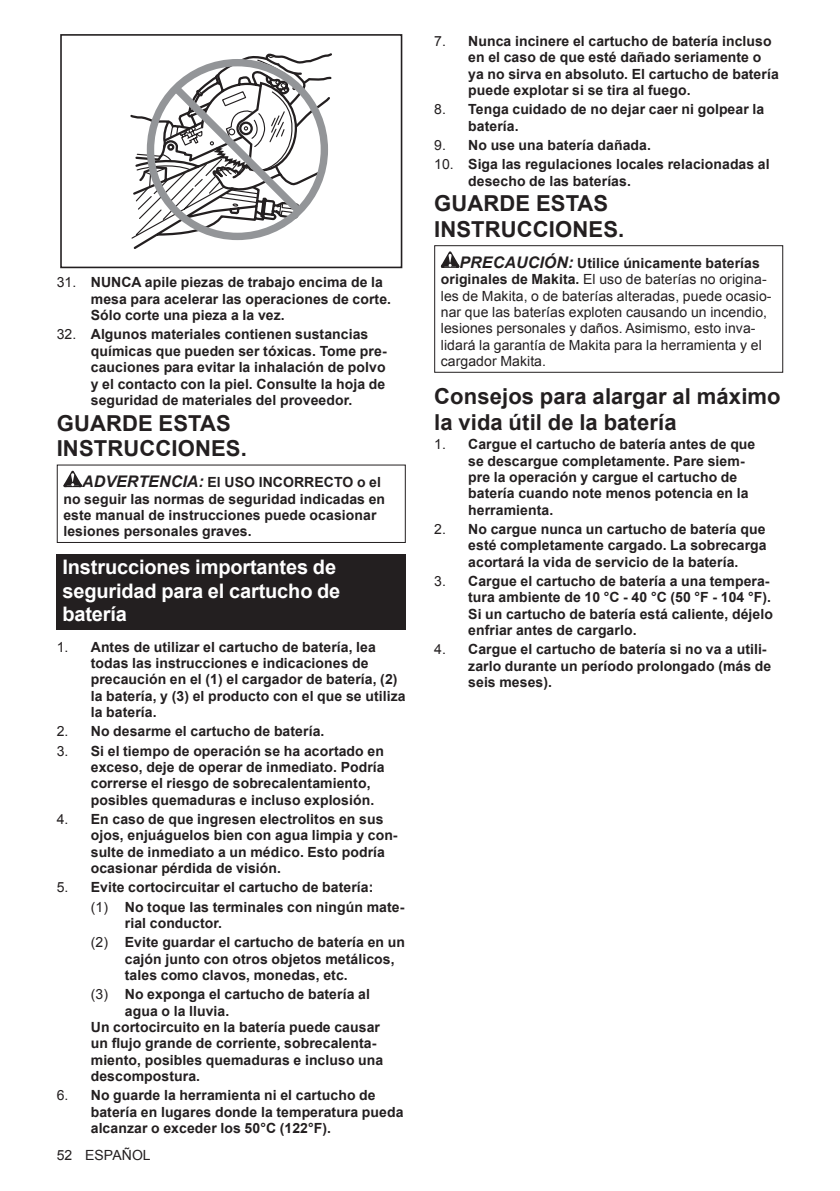
<style>
.page{position:relative;width:840px;height:1191px;background:#fff}
.page>*{position:absolute;margin:0;border:0;box-sizing:border-box;transform-origin:0 0}
.t1{font:700 22px/25.8px "Arial";letter-spacing:.005em;color:#231f20}
.t2{font:700 20px/23.4px "Arial";letter-spacing:-.01em;color:#fff}
.t3{font:700 14px/16.4px "Arial";letter-spacing:.005em;color:#231f20}
.t4{font:14px/16.4px "Arial";letter-spacing:.005em;color:#231f20}
.s1{font-weight:400}
.s2{font-style:italic;font-size:16px}
.s3{font-weight:700;font-style:italic;font-size:16px}
.s4{font-weight:700}
</style>
<div class="page">
<div style="left:60px;top:34px;width:342px;height:234px;border:2px solid #231f20"></div>
<svg style="left:130px;top:53px;width:202px;height:196px"></svg>
<svg style="left:63px;top:471px;width:19px;height:16px"></svg>
<div style="left:57px;top:464px;width:348px;height:79px;border:1px solid #231f20"></div>
<div style="left:57px;top:554px;width:348px;height:75px;background:#231f20"></div>
<svg style="left:440px;top:251px;width:19px;height:17px"></svg>
<div style="left:434px;top:245px;width:348px;height:128px;border:1px solid #231f20"></div>
<p class="t3" style="left:91px;top:275px;width:301px;text-indent:-34px"><span class="s1">31.</span> NUNCA apile piezas de trabajo encima de la mesa para acelerar las operaciones de corte.<br>Sólo corte una pieza a la vez.</p>
<p class="t3" style="left:91px;top:327px;width:297px;text-indent:-34px"><span class="s1">32.</span> Algunos materiales contienen sustancias químicas que pueden ser tóxicas. Tome pre&shy;cauciones para evitar la inhalación de polvo y el contacto con la piel. Consulte la hoja de seguridad de materiales del proveedor.</p>
<h1 class="t1" style="left:57px;top:411px;width:191px">GUARDE ESTAS<br>INSTRUCCIONES.</h1>
<p class="t3" style="left:63px;top:474px;width:323px;text-indent:19px"><span class="s2">ADVERTENCIA:</span> El USO INCORRECTO o el no seguir las normas de seguridad indicadas en este manual de instrucciones puede ocasionar lesiones personales graves.</p>
<h2 class="t2" style="left:62px;top:556px;width:279px">Instrucciones importantes de seguridad para el cartucho de batería</h2>
<p class="t3" style="left:91px;top:639px;width:316px;text-indent:-34px"><span class="s1">1.</span> Antes de utilizar el cartucho de batería, lea todas las instrucciones e indicaciones de precaución en el (1) el cargador de batería, (2) la batería, y (3) el producto con el que se utiliza la batería.</p>
<p class="t3" style="left:57px;top:723px;width:269px"><span class="s1">2.</span> No desarme el cartucho de batería.</p>
<p class="t3" style="left:91px;top:743px;width:295px;text-indent:-34px"><span class="s1">3.</span> Si el tiempo de operación se ha acortado en exceso, deje de operar de inmediato. Podría correrse el riesgo de sobrecalentamiento, posibles quemaduras e incluso explosión.</p>
<p class="t3" style="left:91px;top:811px;width:308px;text-indent:-34px"><span class="s1">4.</span> En caso de que ingresen electrolitos en sus ojos, enjuáguelos bien con agua limpia y con&shy;sulte de inmediato a un médico. Esto podría ocasionar pérdida de visión.</p>
<p class="t3" style="left:91px;top:878px;width:315px;line-height:19.2px;text-indent:-34px"><span class="s1">5.</span> Evite cortocircuitar el cartucho de batería:<br><span class="s1">(1)</span> No toque las terminales con ningún mate-</p>
<p class="t3" style="left:91px;top:914px;width:315px;line-height:19.2px;text-indent:34px">rial conductor.<br><span class="s1">(2)</span> Evite guardar el cartucho de batería en un</p>
<p class="t3" style="left:125px;top:951px;width:271px">cajón junto con otros objetos metálicos, tales como clavos, monedas, etc.</p>
<p class="t3" style="left:91px;top:986px;width:280px"><span class="s1">(3)</span> No exponga el cartucho de batería al</p>
<p class="t3" style="left:125px;top:1003px;width:106px">agua o la lluvia.</p>
<p class="t3" style="left:91px;top:1019px;width:290px">Un cortocircuito en la batería puede causar</p>
<p class="t3" style="left:91px;top:1035px;width:287px">un flujo grande de corriente, sobrecalenta-</p>
<p class="t3" style="left:91px;top:1052px;width:294px">miento, posibles quemaduras e incluso una</p>
<p class="t3" style="left:91px;top:1068px;width:111px">descompostura.</p>
<p class="t3" style="left:91px;top:1087px;width:314px;text-indent:-34px"><span class="s1">6.</span> No guarde la herramienta ni el cartucho de batería en lugares donde la temperatura pueda alcanzar o exceder los 50°C (122°F).</p>
<p class="t4" style="left:57px;top:1147px;width:95px">52 ESPAÑOL</p>
<p class="t3" style="left:468px;top:33px;width:312px;text-indent:-34px"><span class="s1">7.</span> Nunca incinere el cartucho de batería incluso en el caso de que esté dañado seriamente o ya no sirva en absoluto. El cartucho de batería puede explotar si se tira al fuego.</p>
<p class="t3" style="left:468px;top:102px;width:297px;text-indent:-34px"><span class="s1">8.</span> Tenga cuidado de no dejar caer ni golpear la batería.</p>
<p class="t3" style="left:434px;top:137px;width:218px"><span class="s1">9.</span> No use una batería dañada.</p>
<p class="t3" style="left:468px;top:156px;width:303px;text-indent:-34px"><span class="s1">10.</span> Siga las regulaciones locales relacionadas al desecho de las baterías.</p>
<h1 class="t1" style="left:434px;top:191px;width:191px">GUARDE ESTAS<br>INSTRUCCIONES.</h1>
<p class="t4" style="left:440px;top:255px;width:332px;text-indent:19px"><span class="s3">PRECAUCIÓN:</span> <span class="s4">Utilice únicamente baterías originales de Makita.</span> El uso de baterías no origina&shy;les de Makita, o de baterías alteradas, puede ocasio&shy;nar que las baterías exploten causando un incendio, lesiones personales y daños. Asimismo, esto inva&shy;lidará la garantía de Makita para la herramienta y el cargador Makita.</p>
<h1 class="t1" style="left:434px;top:384px;width:348px">Consejos para alargar al máximo la vida útil de la batería</h1>
<p class="t3" style="left:468px;top:436px;width:288px;text-indent:-34px"><span class="s1">1.</span> Cargue el cartucho de batería antes de que se descargue completamente. Pare siem&shy;pre la operación y cargue el cartucho de batería cuando note menos potencia en la herramienta.</p>
<p class="t3" style="left:468px;top:521px;width:300px;text-align:justify;text-indent:-34px"><span class="s1">2.</span> No cargue nunca un cartucho de batería que esté completamente cargado. La sobrecarga acortará la vida de servicio de la batería.</p>
<p class="t3" style="left:468px;top:573px;width:306px;text-indent:-34px"><span class="s1">3.</span> Cargue el cartucho de batería a una tempera&shy;tura ambiente de 10 °C - 40 °C (50 °F - 104 °F).<br>Si un cartucho de batería está caliente, déjelo enfriar antes de cargarlo.</p>
<p class="t3" style="left:468px;top:641px;width:304px;text-indent:-34px"><span class="s1">4.</span> Cargue el cartucho de batería si no va a utili&shy;zarlo durante un período prolongado (más de seis meses).</p>
</div>
